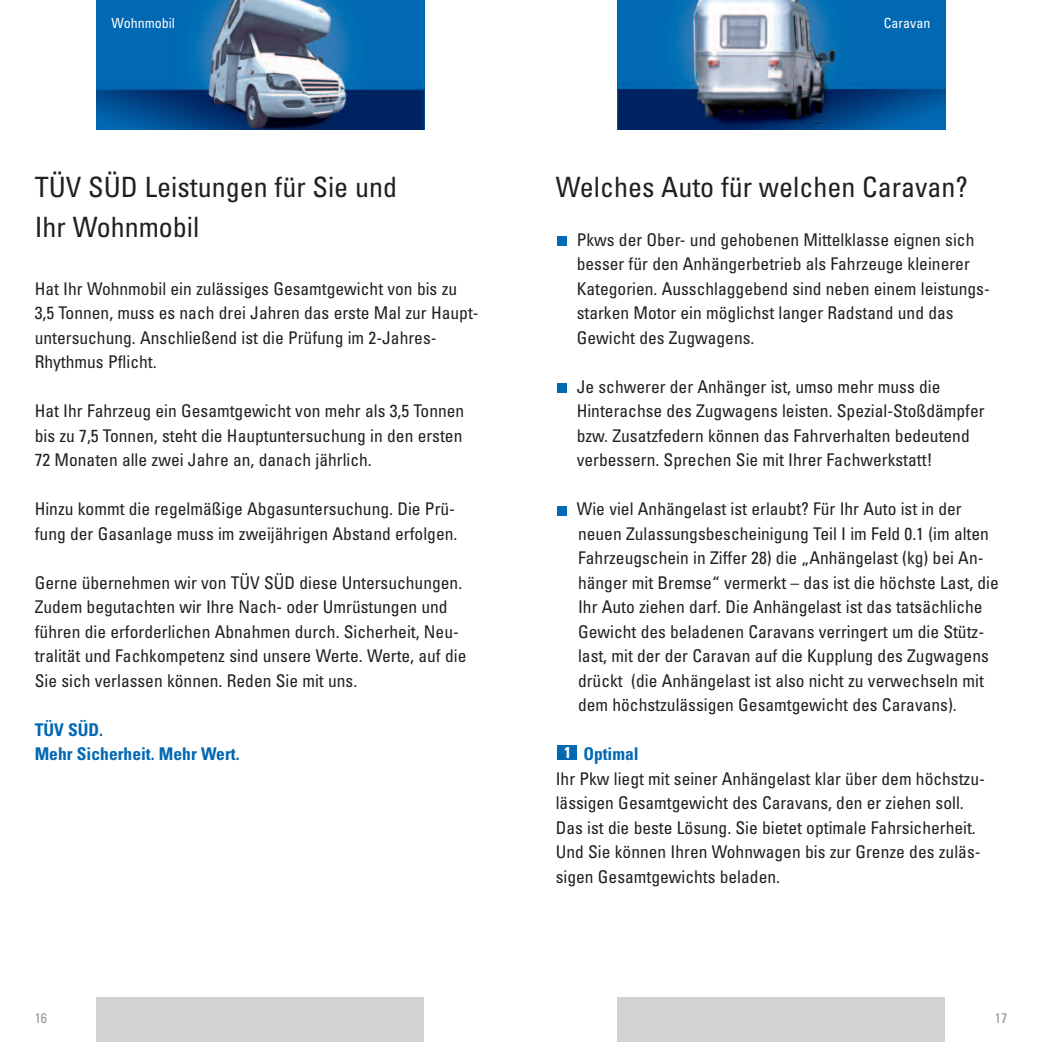
<style>
.page{position:relative;width:1042px;height:1042px;background:#fff}
.page>*{position:absolute;margin:0;border:0;box-sizing:border-box;transform-origin:0 0}
.t1{font:condensed 28px/40.2px "Univers";color:#231f20}
.t2{font:condensed 17.5px/24.5px "Univers";color:#231f20}
.t3{font:700 condensed 17.5px/24.5px "Univers";color:#0168b3}
.t4{font:700 condensed 15.75px "Univers";color:#fff}
.t5{font:condensed 14px "Univers";color:#fff}
.t6{font:condensed 14px "Univers";color:#939598}
</style>
<div class="page">
<img style="left:618px;top:0;width:327px;height:129px">
<div style="left:557px;top:745px;width:20px;height:15px;background:#0168b3"></div>
<div style="left:557px;top:506px;width:9px;height:9px;background:#0168b3"></div>
<div style="left:557px;top:384px;width:9px;height:9px;background:#0168b3"></div>
<div style="left:557px;top:237px;width:9px;height:9px;background:#0168b3"></div>
<div style="left:97px;top:997px;width:327px;height:45px;background:#d1d2d4"></div>
<img style="left:97px;top:0;width:327px;height:129px">
<div style="left:618px;top:997px;width:327px;height:45px;background:#d1d2d4"></div>
<p class="t5" style="left:112px;top:18px;width:65px">Wohnmobil</p>
<p class="t5" style="left:883px;top:18px;width:48px">Caravan</p>
<h1 class="t1" style="left:35px;top:169px;width:364px">TÜV SÜD Leistungen für Sie und<br>Ihr Wohnmobil</h1>
<p class="t2" style="left:35px;top:278px;width:445px">Hat Ihr Wohnmobil ein zulässiges Gesamtgewicht von bis zu 3,5 Tonnen, muss es nach drei Jahren das erste Mal zur Haupt&shy;untersuchung. Anschließend ist die Prüfung im 2-Jahres-Rhythmus Pflicht.</p>
<p class="t2" style="left:35px;top:400px;width:431px;text-align:justify">Hat Ihr Fahrzeug ein Gesamtgewicht von mehr als 3,5 Tonnen bis zu 7,5 Tonnen, steht die Hauptuntersuchung in den ersten 72 Monaten alle zwei Jahre an, danach jährlich.</p>
<p class="t2" style="left:35px;top:498px;width:424px">Hinzu kommt die regelmäßige Abgasuntersuchung. Die Prü&shy;fung der Gasanlage muss im zweijährigen Abstand erfolgen.</p>
<p class="t2" style="left:35px;top:572px;width:433px">Gerne übernehmen wir von TÜV SÜD diese Untersuchungen.<br>Zudem begutachten wir Ihre Nach- oder Umrüstungen und führen die erforderlichen Abnahmen durch. Sicherheit, Neu&shy;tralität und Fachkompetenz sind unsere Werte. Werte, auf die Sie sich verlassen können. Reden Sie mit uns.</p>
<p class="t3" style="left:35px;top:719px;width:206px">TÜV SÜD.<br>Mehr Sicherheit. Mehr Wert.</p>
<h1 class="t1" style="left:556px;top:169px;width:414px">Welches Auto für welchen Caravan?</h1>
<p class="t2" style="left:577px;top:229px;width:415px">Pkws der Ober- und gehobenen Mittelklasse eignen sich besser für den Anhängerbetrieb als Fahrzeuge kleinerer Kategorien. Ausschlaggebend sind neben einem leistungs&shy;starken Motor ein möglichst langer Radstand und das Gewicht des Zugwagens.</p>
<p class="t2" style="left:577px;top:376px;width:409px">Je schwerer der Anhänger ist, umso mehr muss die Hinterachse des Zugwagens leisten. Spezial-Stoßdämpfer bzw. Zusatzfedern können das Fahrverhalten bedeutend verbessern. Sprechen Sie mit Ihrer Fachwerkstatt!</p>
<p class="t2" style="left:577px;top:498px;width:423px">Wie viel Anhängelast ist erlaubt? Für Ihr Auto ist in der neuen Zulassungsbescheinigung Teil I im Feld 0.1 (im alten Fahrzeugschein in Ziffer 28) die „Anhängelast (kg) bei An&shy;hänger mit Bremse“ vermerkt – das ist die höchste Last, die Ihr Auto ziehen darf. Die Anhängelast ist das tatsächliche Gewicht des beladenen Caravans verringert um die Stütz&shy;last, mit der der Caravan auf die Kupplung des Zugwagens drückt (die Anhängelast ist also nicht zu verwechseln mit dem höchstzulässigen Gesamtgewicht des Caravans).</p>
<p class="t3" style="left:583px;top:743px;width:57px">Optimal</p>
<p class="t2" style="left:556px;top:768px;width:431px">Ihr Pkw liegt mit seiner Anhängelast klar über dem höchstzu&shy;lässigen Gesamtgewicht des Caravans, den er ziehen soll.<br>Das ist die beste Lösung. Sie bietet optimale Fahrsicherheit.<br>Und Sie können Ihren Wohnwagen bis zur Grenze des zuläs&shy;sigen Gesamtgewichts beladen.</p>
<p class="t4" style="left:564px;top:747px;width:8px">1</p>
<p class="t6" style="left:35px;top:1012px;width:14px">16</p>
<p class="t6" style="left:995px;top:1012px;width:14px">17</p>
</div>
